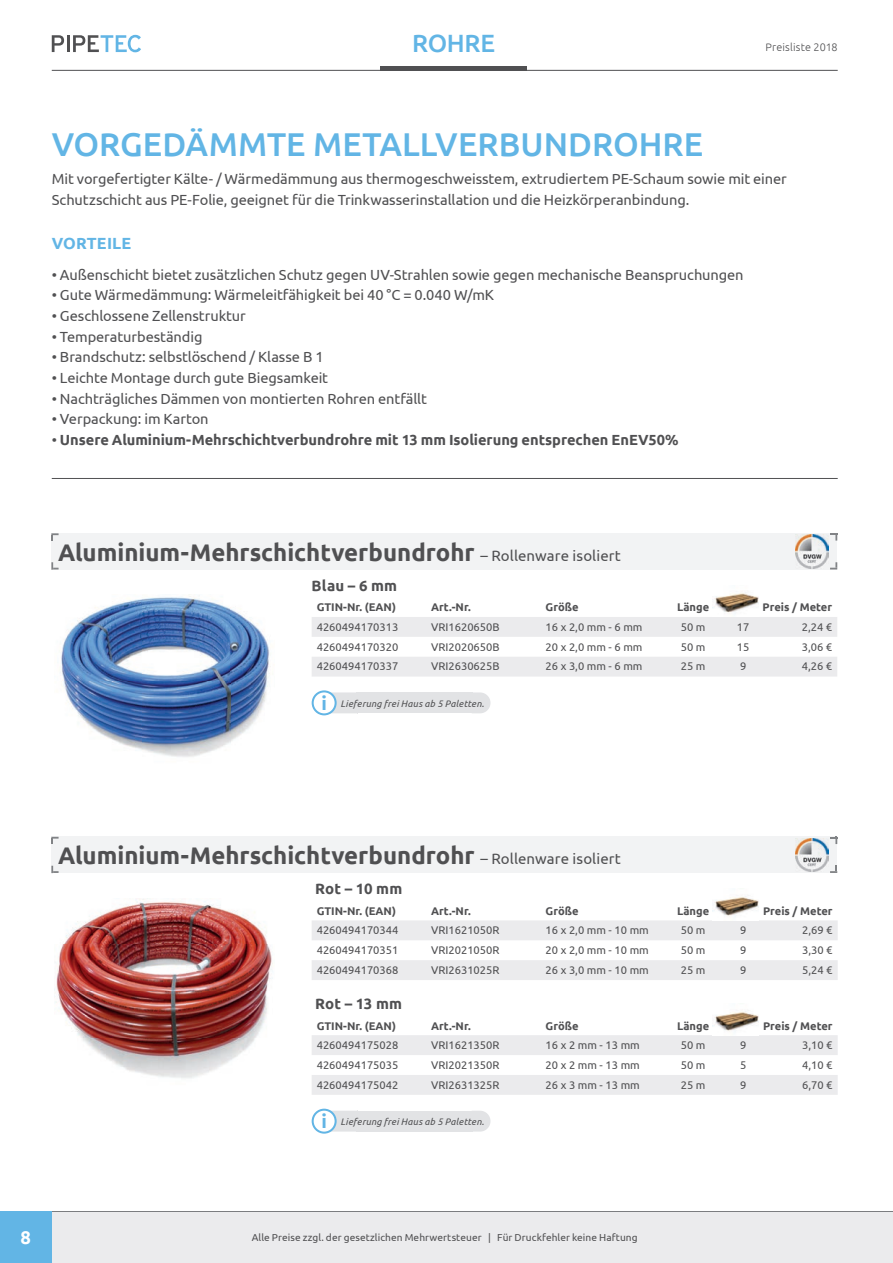
<style>
.page{position:relative;width:893px;height:1263px;background:#fff}
.page>*{position:absolute;margin:0;border:0;box-sizing:border-box;transform-origin:0 0}
.t1{font:500 33px "Ubuntu";color:#62b5e5}
.t2{font:500 25.05px "Ubuntu";letter-spacing:-.015em;color:#62b5e5}
.t3{font:700 24px "Ubuntu";color:#505052}
.t4{font:700 18.3px "Ubuntu";color:#fff}
.t5{font:700 16.2px "Ubuntu";letter-spacing:.01em;color:#62b5e5}
.t6{font:700 15px "Ubuntu";letter-spacing:.01em;color:#505052}
.t7{font:14.7px/20.5px "Ubuntu";letter-spacing:-.005em;color:#505052}
.t8{font:700 14.7px "Ubuntu";letter-spacing:-.005em;color:#505052}
.t9{font:11.1px "Ubuntu";color:#505052}
.t10{font:700 11.1px "Ubuntu";color:#505052}
.t11{font:300 10.8px "Ubuntu";letter-spacing:.015em;color:#505052}
.t12{font:10.2px "Ubuntu";letter-spacing:.01em;color:#505052}
.t13{font:italic 9.45px "Ubuntu";letter-spacing:.02em;color:#505052}
.s1{font-weight:400}
.s2{font-weight:400;font-size:15px}
.s3{font-weight:700;font-style:normal;font-size:18.9px;color:#62b5e5}
</style>
<div class="page">
<svg style="left:73px;top:35px;width:68px;height:17px"></svg>
<svg style="left:52px;top:35px;width:12px;height:17px"></svg>
<hr style="left:67px;top:35px;width:3px;height:17px;background:#505052">
<hr style="left:52px;top:70px;width:786px;height:1px;background:#505052">
<div style="left:0;top:1211px;width:893px;height:52px;background:#ebebed"></div>
<hr style="left:0;top:1211px;width:893px;height:1px;background:#7b7d80">
<div style="left:0;top:1211px;width:52px;height:52px;background:#62b5e5"></div>
<hr style="left:380px;top:66px;width:147px;height:4px;background:#505052">
<div style="left:51px;top:533px;width:786px;height:36px;background:#f2f3f4"></div>
<img style="left:795px;top:535px;width:33px;height:33px">
<svg style="left:51px;top:533px;width:8px;height:8px"></svg>
<svg style="left:51px;top:562px;width:8px;height:7px"></svg>
<svg style="left:830px;top:562px;width:7px;height:7px"></svg>
<svg style="left:830px;top:533px;width:7px;height:8px"></svg>
<hr style="left:52px;top:478px;width:786px;height:1px;background:#505052">
<img style="left:55px;top:898px;width:218px;height:180px">
<img style="left:60px;top:596px;width:211px;height:161px">
<svg style="left:312px;top:617px;width:525px;height:60px"></svg>
<img style="left:713px;top:592px;width:46px;height:22px">
<div style="left:51px;top:837px;width:786px;height:36px;background:#f2f3f4"></div>
<img style="left:795px;top:838px;width:33px;height:33px">
<svg style="left:51px;top:837px;width:8px;height:7px"></svg>
<svg style="left:51px;top:866px;width:8px;height:7px"></svg>
<svg style="left:830px;top:866px;width:7px;height:7px"></svg>
<svg style="left:830px;top:837px;width:7px;height:7px"></svg>
<svg style="left:312px;top:920px;width:526px;height:60px"></svg>
<img style="left:713px;top:896px;width:46px;height:21px">
<svg style="left:328px;top:1111px;width:28px;height:20px"></svg>
<svg style="left:472px;top:1111px;width:18px;height:20px"></svg>
<div style="left:356px;top:1111px;width:116px;height:20px;background:#e2e3e5"></div>
<div style="left:312px;top:1109px;width:25px;height:25px;border:2px solid #62b5e5;border-radius:50%"></div>
<svg style="left:312px;top:1035px;width:526px;height:60px"></svg>
<img style="left:713px;top:1011px;width:46px;height:21px">
<svg style="left:328px;top:692px;width:28px;height:21px"></svg>
<svg style="left:472px;top:692px;width:18px;height:21px"></svg>
<div style="left:356px;top:692px;width:116px;height:21px;background:#e2e3e5"></div>
<div style="left:312px;top:690px;width:25px;height:25px;border:2px solid #62b5e5;border-radius:50%"></div>
<h2 class="t2" style="left:412px;top:28px;width:84px">ROHRE</h2>
<p class="t11" style="left:765px;top:40px;width:74px">Preisliste 2018</p>
<h1 class="t1" style="left:52px;top:124px;width:653px">VORGEDÄMMTE METALLVERBUNDROHRE</h1>
<p class="t7" style="left:52px;top:168px;width:737px">Mit vorgefertigter Kälte- / Wärmedämmung aus thermogeschweisstem, extrudiertem PE-Schaum sowie mit einer<br>Schutzschicht aus PE-Folie, geeignet für die Trinkwasserinstallation und die Heizkörperanbindung.</p>
<p class="t5" style="left:52px;top:233px;width:81px">VORTEILE</p>
<p class="t7" style="left:52px;top:264px;width:693px">• Außenschicht bietet zusätzlichen Schutz gegen UV-Strahlen sowie gegen mechanische Beanspruchungen</p>
<p class="t7" style="left:52px;top:284px;width:444px">• Gute Wärmedämmung: Wärmeleitfähigkeit bei 40 °C = 0.040 W/mK</p>
<p class="t7" style="left:52px;top:305px;width:196px">• Geschlossene Zellenstruktur</p>
<p class="t7" style="left:52px;top:326px;width:152px">• Temperaturbeständig</p>
<p class="t7" style="left:52px;top:346px;width:273px">• Brandschutz: selbstlöschend / Klasse B 1</p>
<p class="t7" style="left:52px;top:367px;width:278px">• Leichte Montage durch gute Biegsamkeit</p>
<p class="t7" style="left:52px;top:387px;width:377px">• Nachträgliches Dämmen von montierten Rohren entfällt</p>
<p class="t7" style="left:52px;top:408px;width:158px">• Verpackung: im Karton</p>
<p class="t8" style="left:52px;top:431px;width:628px"><span class="s1">•</span> Unsere Aluminium-Mehrschichtverbundrohre mit 13 mm Isolierung entsprechen EnEV50%</p>
<h3 class="t3" style="left:58px;top:538px;width:564px">Aluminium-Mehrschichtverbundrohr <span class="s2">– Rollenware isoliert</span></h3>
<p class="t6" style="left:312px;top:576px;width:87px">Blau – 6 mm</p>
<p class="t10" style="left:317px;top:601px;width:81px">GTIN-Nr. (EAN)</p>
<p class="t10" style="left:431px;top:601px;width:41px">Art.-Nr.</p>
<p class="t10" style="left:546px;top:601px;width:35px">Größe</p>
<p class="t10" style="left:677px;top:601px;width:34px">Länge</p>
<p class="t10" style="left:763px;top:601px;width:71px">Preis / Meter</p>
<p class="t9" style="left:317px;top:620px;width:83px">4260494170313</p>
<p class="t9" style="left:431px;top:620px;width:70px">VRI1620650B</p>
<p class="t9" style="left:546px;top:620px;width:98px">16 x 2,0 mm - 6 mm</p>
<p class="t9" style="left:681px;top:620px;width:26px">50 m</p>
<p class="t9" style="left:737px;top:620px;width:14px">17</p>
<p class="t9" style="left:802px;top:620px;width:32px">2,24 €</p>
<p class="t9" style="left:317px;top:640px;width:83px">4260494170320</p>
<p class="t9" style="left:431px;top:640px;width:70px">VRI2020650B</p>
<p class="t9" style="left:546px;top:640px;width:98px">20 x 2,0 mm - 6 mm</p>
<p class="t9" style="left:681px;top:640px;width:26px">50 m</p>
<p class="t9" style="left:737px;top:640px;width:14px">15</p>
<p class="t9" style="left:802px;top:640px;width:32px">3,06 €</p>
<p class="t9" style="left:317px;top:660px;width:83px">4260494170337</p>
<p class="t9" style="left:431px;top:660px;width:70px">VRI2630625B</p>
<p class="t9" style="left:546px;top:660px;width:98px">26 x 3,0 mm - 6 mm</p>
<p class="t9" style="left:681px;top:660px;width:26px">25 m</p>
<p class="t9" style="left:740px;top:660px;width:8px">9</p>
<p class="t9" style="left:802px;top:660px;width:32px">4,26 €</p>
<p class="t13" style="left:321px;top:697px;width:164px"><span class="s3">i</span> Lieferung frei Haus ab 5 Paletten.</p>
<h3 class="t3" style="left:58px;top:841px;width:564px">Aluminium-Mehrschichtverbundrohr <span class="s2">– Rollenware isoliert</span></h3>
<p class="t6" style="left:315px;top:880px;width:89px">Rot – 10 mm</p>
<p class="t10" style="left:317px;top:904px;width:81px">GTIN-Nr. (EAN)</p>
<p class="t10" style="left:431px;top:904px;width:41px">Art.-Nr.</p>
<p class="t10" style="left:546px;top:904px;width:35px">Größe</p>
<p class="t10" style="left:677px;top:904px;width:34px">Länge</p>
<p class="t10" style="left:763px;top:904px;width:71px">Preis / Meter</p>
<p class="t9" style="left:317px;top:923px;width:83px">4260494170344</p>
<p class="t9" style="left:431px;top:923px;width:70px">VRI1621050R</p>
<p class="t9" style="left:546px;top:923px;width:105px">16 x 2,0 mm - 10 mm</p>
<p class="t9" style="left:681px;top:923px;width:26px">50 m</p>
<p class="t9" style="left:740px;top:923px;width:8px">9</p>
<p class="t9" style="left:802px;top:923px;width:32px">2,69 €</p>
<p class="t9" style="left:317px;top:943px;width:83px">4260494170351</p>
<p class="t9" style="left:431px;top:943px;width:70px">VRI2021050R</p>
<p class="t9" style="left:546px;top:943px;width:105px">20 x 2,0 mm - 10 mm</p>
<p class="t9" style="left:681px;top:943px;width:26px">50 m</p>
<p class="t9" style="left:740px;top:943px;width:8px">9</p>
<p class="t9" style="left:802px;top:943px;width:32px">3,30 €</p>
<p class="t9" style="left:317px;top:963px;width:83px">4260494170368</p>
<p class="t9" style="left:431px;top:963px;width:70px">VRI2631025R</p>
<p class="t9" style="left:546px;top:963px;width:105px">26 x 3,0 mm - 10 mm</p>
<p class="t9" style="left:681px;top:963px;width:26px">25 m</p>
<p class="t9" style="left:740px;top:963px;width:8px">9</p>
<p class="t9" style="left:802px;top:963px;width:32px">5,24 €</p>
<p class="t6" style="left:315px;top:995px;width:88px">Rot – 13 mm</p>
<p class="t10" style="left:317px;top:1019px;width:81px">GTIN-Nr. (EAN)</p>
<p class="t10" style="left:431px;top:1019px;width:41px">Art.-Nr.</p>
<p class="t10" style="left:546px;top:1019px;width:35px">Größe</p>
<p class="t10" style="left:677px;top:1019px;width:34px">Länge</p>
<p class="t10" style="left:763px;top:1019px;width:71px">Preis / Meter</p>
<p class="t9" style="left:317px;top:1038px;width:83px">4260494175028</p>
<p class="t9" style="left:431px;top:1038px;width:70px">VRI1621350R</p>
<p class="t9" style="left:546px;top:1038px;width:96px">16 x 2 mm - 13 mm</p>
<p class="t9" style="left:681px;top:1038px;width:26px">50 m</p>
<p class="t9" style="left:740px;top:1038px;width:8px">9</p>
<p class="t9" style="left:802px;top:1038px;width:32px">3,10 €</p>
<p class="t9" style="left:317px;top:1058px;width:83px">4260494175035</p>
<p class="t9" style="left:431px;top:1058px;width:70px">VRI2021350R</p>
<p class="t9" style="left:546px;top:1058px;width:96px">20 x 2 mm - 13 mm</p>
<p class="t9" style="left:681px;top:1058px;width:26px">50 m</p>
<p class="t9" style="left:740px;top:1058px;width:8px">5</p>
<p class="t9" style="left:802px;top:1058px;width:32px">4,10 €</p>
<p class="t9" style="left:317px;top:1078px;width:83px">4260494175042</p>
<p class="t9" style="left:431px;top:1078px;width:70px">VRI2631325R</p>
<p class="t9" style="left:546px;top:1078px;width:96px">26 x 3 mm - 13 mm</p>
<p class="t9" style="left:681px;top:1078px;width:26px">25 m</p>
<p class="t9" style="left:740px;top:1078px;width:8px">9</p>
<p class="t9" style="left:802px;top:1078px;width:32px">6,70 €</p>
<p class="t13" style="left:321px;top:1116px;width:164px"><span class="s3">i</span> Lieferung frei Haus ab 5 Paletten.</p>
<p class="t4" style="left:21px;top:1226px;width:12px">8</p>
<p class="t12" style="left:252px;top:1231px;width:387px">Alle Preise zzgl. der gesetzlichen Mehrwertsteuer | Für Druckfehler keine Haftung</p>
</div>
